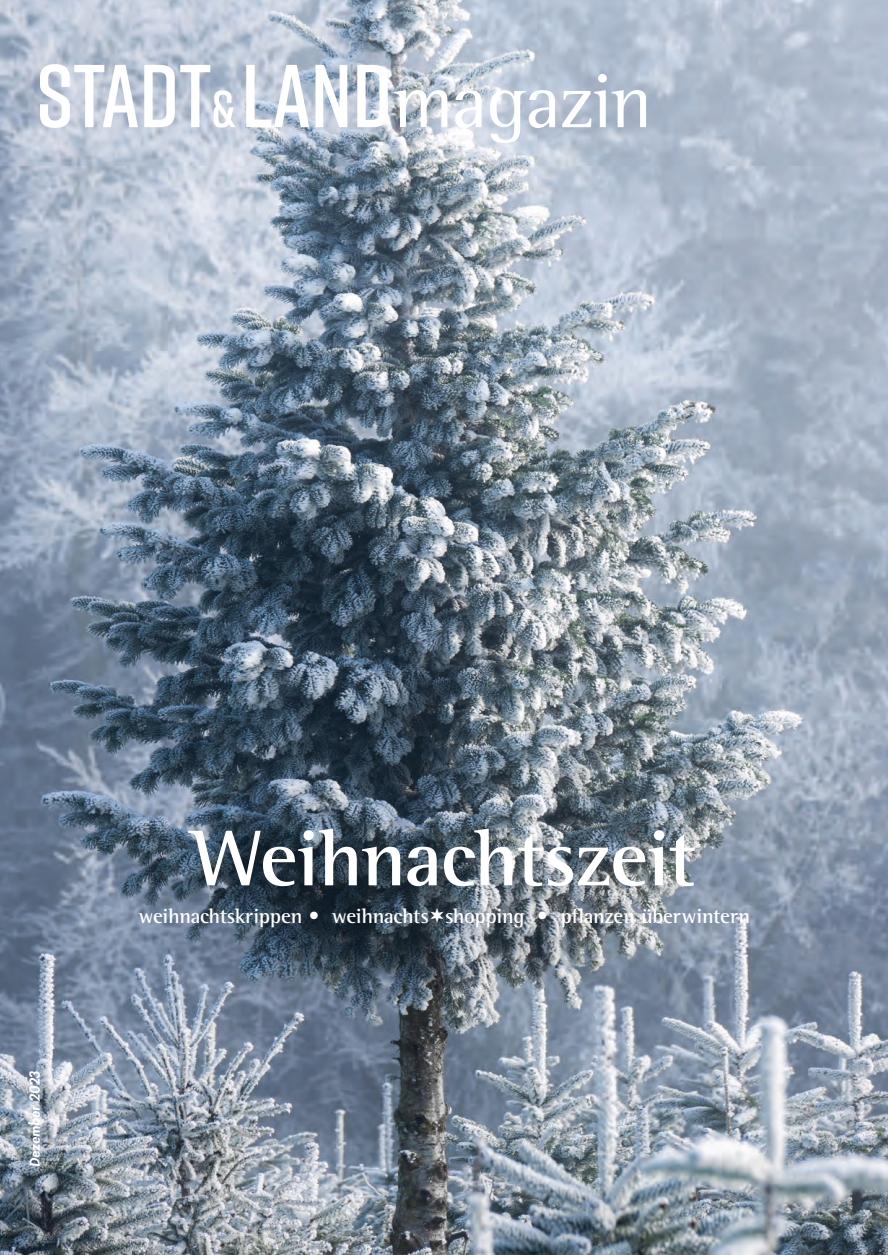
<style>
.page{position:relative;width:888px;height:1255px;background:#fff}
.page>*{position:absolute;margin:0;border:0;box-sizing:border-box;transform-origin:0 0}
.t1{font:600 88.95px "Rift";color:#fff}
.t2{font:700 81px "Rotis Semi Serif";letter-spacing:-.02em;color:#fff}
.t3{font:700 21px "Rotis Semi Serif";letter-spacing:-.015em;color:#fff}
.t4{font:800 13.5px "Futura";color:#fff}
.s1{font-size:51.9px}
.s2{font-family:"Rotis Semi Serif";font-weight:400;font-size:77.85px}
</style>
<div class="page">
<img style="left:0;top:0;width:887px;height:1254px">
<svg style="left:430px;top:907px;width:13px;height:15px"></svg>
<h1 class="t1" style="left:36px;top:33px;width:617px">STADT<span class="s1">&amp;</span> LAND<span class="s2">magazin</span></h1>
<p class="t4" style="left:26px;top:1166px;width:99px;rotate:-90deg">Dezember 2023</p>
<h2 class="t2" style="left:192px;top:809px;width:505px">Weihnachtszeit</h2>
<p class="t3" style="left:138px;top:903px;width:612px">weihnachtskrippen • weihnachts shopping • pflanzen überwintern</p>
</div>
